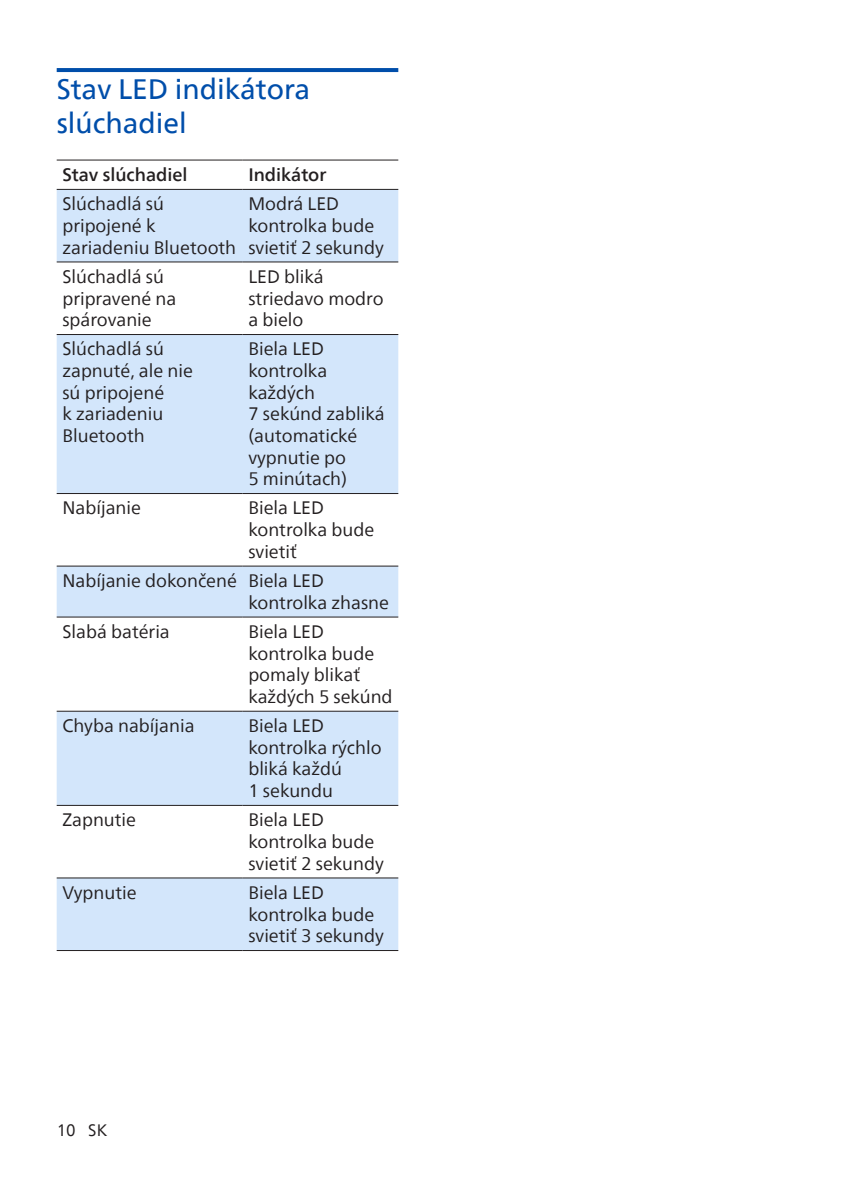
<style>
.page{position:relative;width:842px;height:1191px;background:#fff}
.page>*{position:absolute;margin:0;border:0;box-sizing:border-box;transform-origin:0 0}
.Tittle_2{font:28px/33.6px "Neue Frutiger World";color:#004eaa}
.t1{font:18px/21.6px "Neue Frutiger World";color:#231f20}
.t2{font:500 18px "Neue Frutiger World";color:#231f20}
.t3{font:16.4px "Neue Frutiger World";color:#231f20}
</style>
<div class="page">
<svg style="left:57px;top:68px;width:341px;height:4px"></svg>
<svg style="left:57px;top:190px;width:341px;height:760px;fill:#d3e6fb"></svg>
<hr style="left:57px;top:159px;width:186px;height:1px;background:#231f20">
<hr style="left:243px;top:159px;width:155px;height:1px;background:#231f20">
<hr style="left:57px;top:189px;width:186px;height:1px;background:#231f20">
<hr style="left:243px;top:189px;width:155px;height:1px;background:#231f20">
<hr style="left:57px;top:261px;width:186px;height:1px;background:#231f20">
<hr style="left:243px;top:261px;width:155px;height:1px;background:#231f20">
<hr style="left:57px;top:334px;width:186px;height:1px;background:#231f20">
<hr style="left:243px;top:334px;width:155px;height:1px;background:#231f20">
<hr style="left:57px;top:493px;width:186px;height:1px;background:#231f20">
<hr style="left:243px;top:493px;width:155px;height:1px;background:#231f20">
<hr style="left:57px;top:565px;width:186px;height:1px;background:#231f20">
<hr style="left:243px;top:565px;width:155px;height:1px;background:#231f20">
<hr style="left:57px;top:616px;width:186px;height:1px;background:#231f20">
<hr style="left:243px;top:616px;width:155px;height:1px;background:#231f20">
<hr style="left:57px;top:710px;width:186px;height:1px;background:#231f20">
<hr style="left:243px;top:710px;width:155px;height:1px;background:#231f20">
<hr style="left:57px;top:805px;width:186px;height:1px;background:#231f20">
<hr style="left:243px;top:805px;width:155px;height:1px;background:#231f20">
<hr style="left:57px;top:877px;width:186px;height:1px;background:#231f20">
<hr style="left:243px;top:877px;width:155px;height:1px;background:#231f20">
<hr style="left:57px;top:950px;width:186px;height:1px;background:#231f20">
<hr style="left:243px;top:950px;width:155px;height:1px;background:#231f20">
<p class="Tittle_2" style="left:57px;top:73px;width:255px">Stav LED indikátora slúchadiel</p>
<p class="t2" style="left:62px;top:160px;width:127px">Stav slúchadiel</p>
<p class="t2" style="left:248px;top:160px;width:80px">Indikátor</p>
<p class="t1" style="left:62px;top:193px;width:175px">Slúchadlá sú pripojené k zariadeniu Bluetooth</p>
<p class="t1" style="left:248px;top:193px;width:137px">Modrá LED kontrolka bude svietiť 2 sekundy</p>
<p class="t1" style="left:62px;top:266px;width:115px">Slúchadlá sú pripravené na spárovanie</p>
<p class="t1" style="left:248px;top:266px;width:137px">LED bliká striedavo modro a bielo</p>
<p class="t1" style="left:62px;top:339px;width:132px">Slúchadlá sú zapnuté, ale nie sú pripojené<br>k zariadeniu<br>Bluetooth</p>
<p class="t1" style="left:248px;top:339px;width:138px">Biela LED kontrolka každých<br>7 sekúnd zabliká (automatické vypnutie po<br>5 minútach)</p>
<p class="t1" style="left:62px;top:497px;width:80px">Nabíjanie</p>
<p class="t1" style="left:248px;top:497px;width:127px">Biela LED kontrolka bude svietiť</p>
<p class="t1" style="left:62px;top:570px;width:176px">Nabíjanie dokončené</p>
<p class="t1" style="left:248px;top:570px;width:142px">Biela LED kontrolka zhasne</p>
<p class="t1" style="left:62px;top:621px;width:109px">Slabá batéria</p>
<p class="t1" style="left:248px;top:621px;width:146px">Biela LED kontrolka bude pomaly blikať každých 5 sekúnd</p>
<p class="t1" style="left:62px;top:715px;width:134px">Chyba nabíjania</p>
<p class="t1" style="left:248px;top:715px;width:135px">Biela LED kontrolka rýchlo bliká každú<br>1 sekundu</p>
<p class="t1" style="left:62px;top:809px;width:75px">Zapnutie</p>
<p class="t1" style="left:248px;top:809px;width:137px">Biela LED kontrolka bude svietiť 2 sekundy</p>
<p class="t1" style="left:62px;top:882px;width:76px">Vypnutie</p>
<p class="t1" style="left:248px;top:882px;width:137px">Biela LED kontrolka bude svietiť 3 sekundy</p>
<p class="t3" style="left:57px;top:1117px;width:52px">10 SK</p>
</div>
